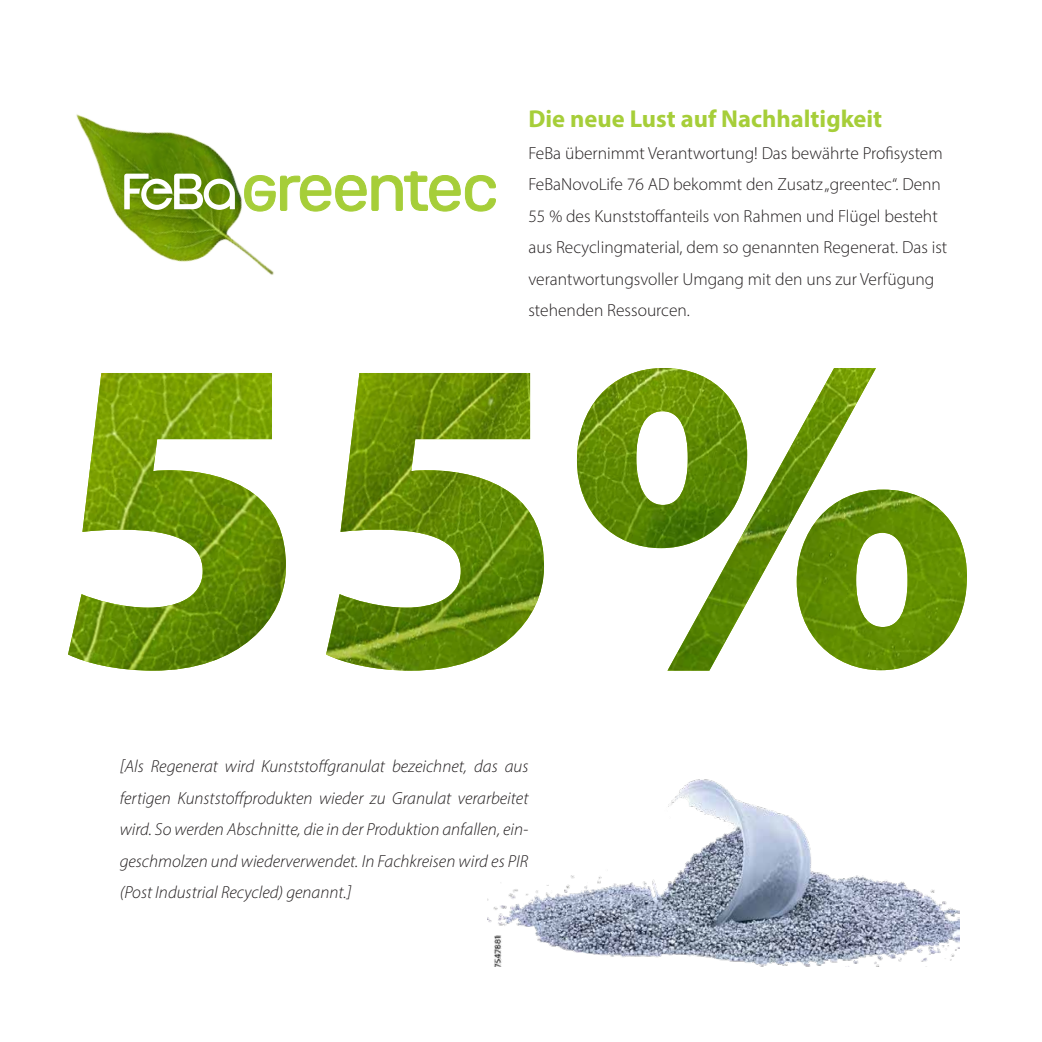
<style>
.page{position:relative;width:1042px;height:1042px;background:#fff}
.page>*{position:absolute;margin:0;border:0;box-sizing:border-box;transform-origin:0 0}
.t1{font:700 24.5px "Myriad Pro";color:#a6ce39}
.t2{font:300 17.5px/31.5px "Myriad Pro";color:#231f20}
.t3{font:italic 300 17.5px/31.5px "Myriad Pro";color:#231f20;text-align:justify}
</style>
<div class="page">
<img style="left:488px;top:779px;width:471px;height:187px">
<img style="left:68px;top:368px;width:899px;height:302px">
<img style="left:76px;top:114px;width:198px;height:161px">
<svg style="left:124px;top:174px;width:111px;height:36px"></svg>
<svg style="left:244px;top:171px;width:252px;height:44px"></svg>
<h1 class="t1" style="left:528px;top:103px;width:355px">Die neue Lust auf Nachhaltigkeit</h1>
<p class="t2" style="left:528px;top:137px;width:420px">FeBa übernimmt Verantwortung! Das bewährte Profisystem FeBaNovoLife 76 AD bekommt den Zusatz „greentec“. Denn 55 % des Kunststoffanteils von Rahmen und Flügel besteht aus Recyclingmaterial, dem so genannten Regenerat. Das ist verantwortungsvoller Umgang mit den uns zur Verfügung stehenden Ressourcen.</p>
<p class="t3" style="left:120px;top:750px;width:410px">[Als Regenerat wird Kunststoffgranulat bezeichnet, das aus fertigen Kunststoffprodukten wieder zu Granulat verarbeitet wird. So werden Abschnitte, die in der Produktion anfallen, ein&shy;geschmolzen und wiederverwendet. In Fachkreisen wird es PIR (Post Industrial Recycled) genannt.]</p>
</div>
